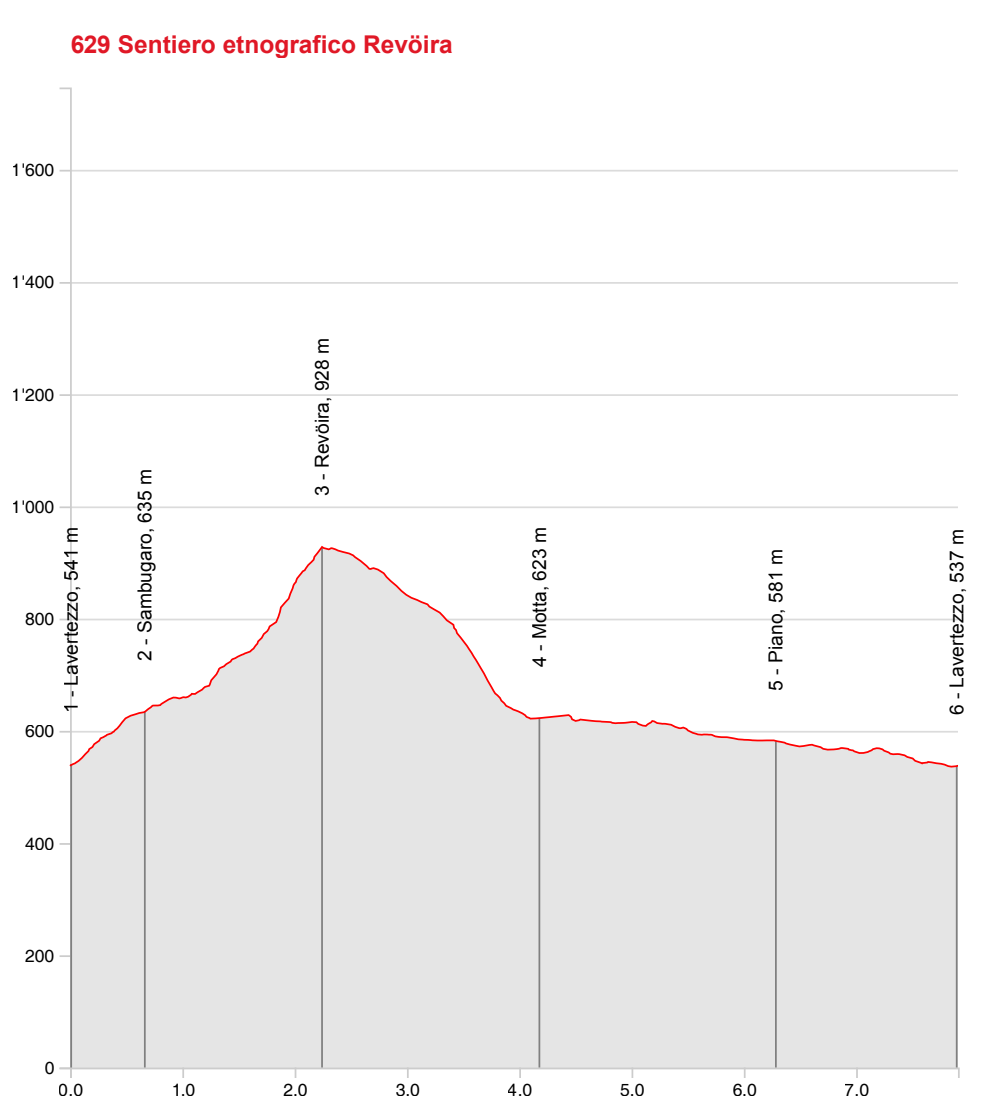
<style>
.page{position:relative;width:993px;height:1120px;background:#fff}
.page>*{position:absolute;margin:0;border:0;box-sizing:border-box;transform-origin:0 0}
.t1{font:700 24.5px "Arial";color:#e01826}
.t2{font:19.25px "Arial";color:#000}
.t3{font:17.5px "Helvetica";color:#000}
</style>
<div class="page">
<hr style="left:70px;top:506px;width:887px;height:2px;background:#ccc">
<hr style="left:70px;top:394px;width:887px;height:2px;background:#ccc">
<hr style="left:70px;top:282px;width:887px;height:2px;background:#ccc">
<hr style="left:70px;top:170px;width:887px;height:2px;background:#ccc">
<div style="left:72px;top:768px;width:883px;height:299px;background:#e5e5e5"></div>
<div style="left:70px;top:1068px;width:889px;height:11px;border:2px solid #ccc"></div>
<svg style="left:182px;top:1068px;width:2px;height:10px"></svg>
<svg style="left:294px;top:1068px;width:2px;height:10px"></svg>
<svg style="left:519px;top:1068px;width:2px;height:10px"></svg>
<svg style="left:631px;top:1068px;width:2px;height:10px"></svg>
<svg style="left:743px;top:1068px;width:2px;height:10px"></svg>
<svg style="left:855px;top:1068px;width:2px;height:10px"></svg>
<div style="left:59px;top:88px;width:13px;height:981px;border:2px solid #ccc"></div>
<svg style="left:60px;top:1068px;width:12px;height:10px"></svg>
<svg style="left:60px;top:955px;width:10px;height:2px"></svg>
<svg style="left:60px;top:843px;width:10px;height:2px"></svg>
<svg style="left:60px;top:731px;width:8px;height:2px"></svg>
<svg style="left:60px;top:506px;width:10px;height:2px"></svg>
<svg style="left:60px;top:394px;width:10px;height:2px"></svg>
<svg style="left:60px;top:282px;width:10px;height:2px"></svg>
<svg style="left:60px;top:170px;width:10px;height:2px"></svg>
<hr style="left:70px;top:764px;width:2px;height:304px;background:#808080">
<hr style="left:955px;top:766px;width:2px;height:302px;background:#808080">
<hr style="left:144px;top:711px;width:2px;height:357px;background:#808080">
<hr style="left:321px;top:547px;width:2px;height:521px;background:#808080">
<hr style="left:538px;top:718px;width:2px;height:350px;background:#808080">
<hr style="left:774px;top:741px;width:2px;height:327px;background:#808080">
<svg style="left:68px;top:545px;width:890px;height:223px"></svg>
<p class="t1" style="left:70px;top:27px;width:384px">629 Sentiero etnografico Revöira</p>
<p class="t3" style="left:12px;top:160px;width:44px">1'600</p>
<p class="t3" style="left:12px;top:272px;width:44px">1'400</p>
<p class="t3" style="left:12px;top:384px;width:44px">1'200</p>
<p class="t3" style="left:12px;top:497px;width:44px">1'000</p>
<p class="t3" style="left:25px;top:609px;width:31px">800</p>
<p class="t3" style="left:25px;top:721px;width:31px">600</p>
<p class="t2" style="left:309px;top:496px;width:160px;rotate:-90deg">3 - Revöira, 928 m</p>
<p class="t2" style="left:131px;top:661px;width:193px;rotate:-90deg">2 - Sambugaro, 635 m</p>
<p class="t2" style="left:526px;top:667px;width:142px;rotate:-90deg">4 - Motta, 623 m</p>
<p class="t2" style="left:58px;top:713px;width:188px;rotate:-90deg">1 - Lavertezzo, 541 m</p>
<p class="t2" style="left:943px;top:715px;width:188px;rotate:-90deg">6 - Lavertezzo, 537 m</p>
<p class="t2" style="left:762px;top:691px;width:143px;rotate:-90deg">5 - Piano, 581 m</p>
<p class="t3" style="left:25px;top:833px;width:31px">400</p>
<p class="t3" style="left:25px;top:945px;width:31px">200</p>
<p class="t3" style="left:45px;top:1058px;width:11px">0</p>
<p class="t3" style="left:59px;top:1079px;width:26px">0.0</p>
<p class="t3" style="left:171px;top:1079px;width:26px">1.0</p>
<p class="t3" style="left:283px;top:1079px;width:26px">2.0</p>
<p class="t3" style="left:395px;top:1079px;width:26px">3.0</p>
<p class="t3" style="left:508px;top:1079px;width:26px">4.0</p>
<p class="t3" style="left:620px;top:1079px;width:26px">5.0</p>
<p class="t3" style="left:732px;top:1079px;width:26px">6.0</p>
<p class="t3" style="left:844px;top:1079px;width:26px">7.0</p>
</div>
